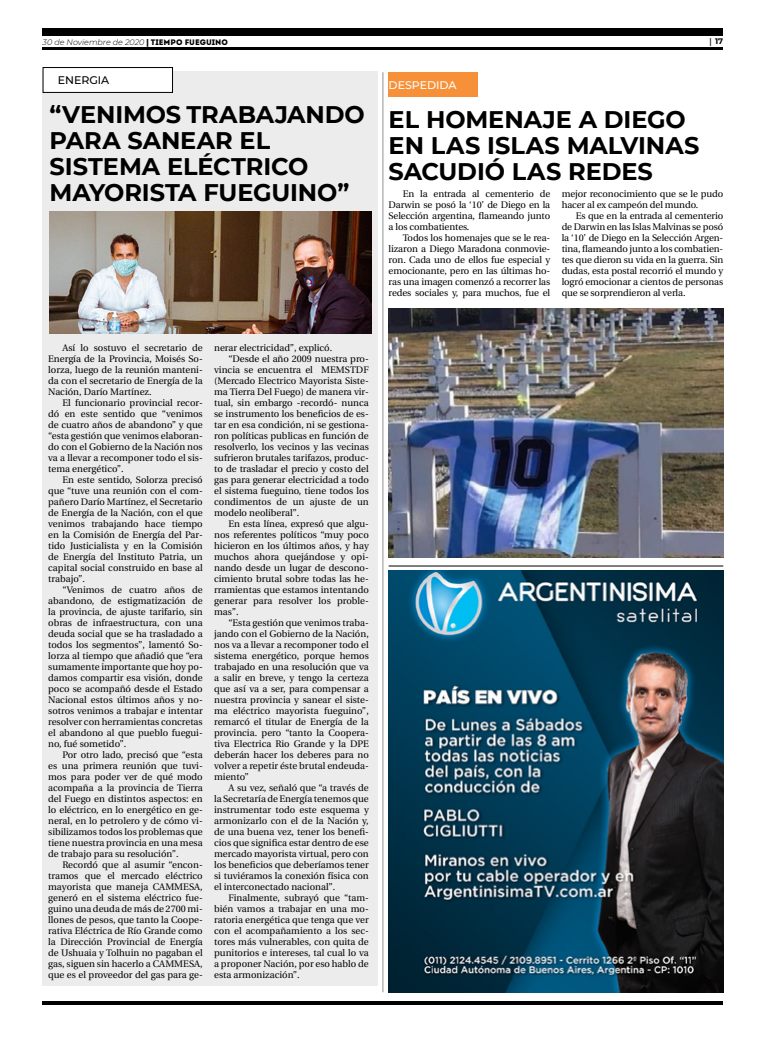
<style>
.page{position:relative;width:780px;height:1049px;background:#fff}
.page>*{position:absolute;margin:0;border:0;box-sizing:border-box;transform-origin:0 0}
.t1{font:700 24px/26px "Montserrat";letter-spacing:-.005em;color:#000}
.t2{font:500 11px "Montserrat";color:#fff}
.t3{font:500 11px "Montserrat";color:#000}
.t4{font:9.5px/11px "Utopia";color:#000;text-align:justify}
.t5{font:italic 300 8px "Montserrat";color:#000}
.t6{font:700 8px "Montserrat";color:#000}
.s1{font-family:"Fedra Sans Pro";font-weight:700;font-style:normal}
.s2{font-family:"Intro";font-weight:400;font-style:normal}
.s3{font-family:"Utopia"}
</style>
<div class="page">
<hr style="left:43px;top:48px;width:680px;height:2px;background:#000">
<div style="left:43px;top:28px;width:680px;height:7px;background:#000"></div>
<hr style="left:43px;top:1001px;width:680px;height:4px;background:#000">
<div style="left:43px;top:72px;width:335px;height:913px;background:#ececed"></div>
<hr style="left:382px;top:72px;width:1px;height:920px;background:#8f9194">
<div style="left:388px;top:72px;width:89px;height:25px;background:#f79139"></div>
<img style="left:388px;top:571px;width:335px;height:421px">
<div style="left:43px;top:68px;width:129px;height:24px;background:#fff"></div>
<div style="left:43px;top:67px;width:130px;height:26px;border:1px solid #000"></div>
<img style="left:49px;top:211px;width:322px;height:122px">
<img style="left:388px;top:308px;width:335px;height:249px">
<hr style="left:388px;top:565px;width:335px;height:1px;background:#000">
<p class="t5" style="left:43px;top:36px;width:187px">30 de Noviembre de 2020 <span class="s1">|</span> <span class="s2">TIEMPO FUEGUINO</span></p>
<p class="t6" style="left:709px;top:35px;width:15px"><span class="s3">|</span> 17</p>
<p class="t3" style="left:58px;top:73px;width:53px">ENERGIA</p>
<h1 class="t1" style="left:50px;top:101px;width:317px">“VENIMOS TRABAJANDO<br>PARA SANEAR EL<br>SISTEMA ELÉCTRICO<br>MAYORISTA FUEGUINO”</h1>
<p class="t4" style="left:48px;top:343px;width:156px;text-indent:14px">Así lo sostuvo el secretario de Energía de la Provincia, Moisés So&shy;lorza, luego de la reunión manteni&shy;da con el secretario de Energía de la Nación, Darío Martínez.</p>
<p class="t4" style="left:48px;top:398px;width:156px;text-indent:14px">El funcionario provincial recor&shy;dó en este sentido que “venimos de cuatro años de abandono” y que “esta gestión que venimos elaboran&shy;do con el Gobierno de la Nación nos va a llevar a recomponer todo el sis&shy;tema energético”.</p>
<p class="t4" style="left:48px;top:475px;width:156px;text-indent:14px">En este sentido, Solorza precisó que “tuve una reunión con el com&shy;pañero Darío Martínez, el Secretario de Energía de la Nación, con el que venimos trabajando hace tiempo en la Comisión de Energía del Par&shy;tido Justicialista y en la Comisión de Energía del Instituto Patria, un capital social construido en base al trabajo”.</p>
<p class="t4" style="left:48px;top:585px;width:156px;text-indent:14px">“Venimos de cuatro años de abandono, de estigmatización de la provincia, de ajuste tarifario, sin obras de infraestructura, con una deuda social que se ha trasladado a todos los segmentos”, lamentó So&shy;lorza al tiempo que añadió que “era sumamente importante que hoy po&shy;damos compartir esa visión, donde poco se acompañó desde el Estado Nacional estos últimos años y no&shy;sotros venimos a trabajar e intentar resolver con herramientas concretas el abandono al que pueblo fuegui&shy;no, fué sometido”.</p>
<p class="t4" style="left:48px;top:750px;width:156px;text-indent:14px">Por otro lado, precisó que “esta es una primera reunión que tuvi&shy;mos para poder ver de qué modo acompaña a la provincia de Tierra del Fuego en distintos aspectos: en lo eléctrico, en lo energético en ge&shy;neral, en lo petrolero y de cómo vi&shy;sibilizamos todos los problemas que tiene nuestra provincia en una mesa de trabajo para su resolución”.</p>
<p class="t4" style="left:48px;top:860px;width:156px;text-indent:14px">Recordó que al asumir “encon&shy;tramos que el mercado eléctrico mayorista que maneja CAMMESA, generó en el sistema eléctrico fue&shy;guino una deuda de más de 2700 mi&shy;llones de pesos, que tanto la Coope&shy;rativa Eléctrica de Río Grande como la Dirección Provincial de Energía de Ushuaia y Tolhuin no pagaban el gas, siguen sin hacerlo a CAMMESA, que es el proveedor del gas para ge-</p>
<p class="t4" style="left:214px;top:343px;width:120px">nerar electricidad”, explicó.</p>
<p class="t4" style="left:228px;top:354px;width:142px">“Desde el año 2009 nuestra pro-</p>
<p class="t4" style="left:214px;top:365px;width:156px">vincia se encuentra el MEMSTDF</p>
<p class="t4" style="left:214px;top:376px;width:156px">(Mercado Electrico Mayorista Siste-</p>
<p class="t4" style="left:214px;top:387px;width:156px">ma Tierra Del Fuego) de manera vir-</p>
<p class="t4" style="left:214px;top:398px;width:156px">tual, sin embargo -recordó- nunca</p>
<p class="t4" style="left:214px;top:409px;width:156px">se instrumento los beneficios de es-</p>
<p class="t4" style="left:214px;top:420px;width:156px">tar en esa condición, ni se gestiona-</p>
<p class="t4" style="left:214px;top:431px;width:156px">ron políticas publicas en función de</p>
<p class="t4" style="left:214px;top:442px;width:156px">resolverlo, los vecinos y las vecinas</p>
<p class="t4" style="left:214px;top:453px;width:156px">sufrieron brutales tarifazos, produc-</p>
<p class="t4" style="left:214px;top:464px;width:156px">to de trasladar el precio y costo del</p>
<p class="t4" style="left:214px;top:475px;width:156px">gas para generar electricidad a todo</p>
<p class="t4" style="left:214px;top:486px;width:156px">el sistema fueguino, tiene todos los</p>
<p class="t4" style="left:214px;top:497px;width:156px">condimentos de un ajuste de un</p>
<p class="t4" style="left:214px;top:508px;width:87px">modelo neoliberal”.</p>
<p class="t4" style="left:228px;top:519px;width:142px">En esta línea, expresó que algu-</p>
<p class="t4" style="left:214px;top:530px;width:156px">nos referentes políticos “muy poco</p>
<p class="t4" style="left:214px;top:541px;width:156px">hicieron en los últimos años, y hay</p>
<p class="t4" style="left:214px;top:552px;width:156px">muchos ahora quejándose y opi-</p>
<p class="t4" style="left:214px;top:563px;width:156px">nando desde un lugar de descono-</p>
<p class="t4" style="left:214px;top:574px;width:156px">cimiento brutal sobre todas las he-</p>
<p class="t4" style="left:214px;top:585px;width:156px">rramientas que estamos intentando</p>
<p class="t4" style="left:214px;top:596px;width:156px">generar para resolver los proble-</p>
<p class="t4" style="left:214px;top:607px;width:26px">mas”.</p>
<p class="t4" style="left:228px;top:618px;width:142px">“Esta gestión que venimos traba-</p>
<p class="t4" style="left:214px;top:629px;width:156px">jando con el Gobierno de la Nación,</p>
<p class="t4" style="left:214px;top:640px;width:156px">nos va a llevar a recomponer todo el</p>
<p class="t4" style="left:214px;top:651px;width:156px">sistema energético, porque hemos</p>
<p class="t4" style="left:214px;top:662px;width:156px">trabajado en una resolución que va</p>
<p class="t4" style="left:214px;top:673px;width:156px">a salir en breve, y tengo la certeza</p>
<p class="t4" style="left:214px;top:684px;width:156px">que así va a ser, para compensar a</p>
<p class="t4" style="left:214px;top:695px;width:156px">nuestra provincia y sanear el siste-</p>
<p class="t4" style="left:214px;top:706px;width:156px">ma eléctrico mayorista fueguino”,</p>
<p class="t4" style="left:214px;top:717px;width:156px">remarcó el titular de Energía de la</p>
<p class="t4" style="left:214px;top:728px;width:156px">provincia. pero “tanto la Coopera-</p>
<p class="t4" style="left:214px;top:739px;width:156px">tiva Electrica Rio Grande y la DPE</p>
<p class="t4" style="left:214px;top:750px;width:156px">deberán hacer los deberes para no</p>
<p class="t4" style="left:214px;top:761px;width:156px">volver a repetir éste brutal endeuda-</p>
<p class="t4" style="left:214px;top:772px;width:36px">miento”</p>
<p class="t4" style="left:228px;top:783px;width:142px">A su vez, señaló que “a través de</p>
<p class="t4" style="left:214px;top:794px;width:156px">la Secretaría de Energía tenemos que</p>
<p class="t4" style="left:214px;top:805px;width:156px">instrumentar todo este esquema y</p>
<p class="t4" style="left:214px;top:816px;width:156px">armonizarlo con el de la Nación y,</p>
<p class="t4" style="left:214px;top:827px;width:156px">de una buena vez, tener los benefi-</p>
<p class="t4" style="left:214px;top:838px;width:156px">cios que significa estar dentro de ese</p>
<p class="t4" style="left:214px;top:849px;width:156px">mercado mayorista virtual, pero con</p>
<p class="t4" style="left:214px;top:860px;width:156px">los beneficios que deberíamos tener</p>
<p class="t4" style="left:214px;top:871px;width:156px">si tuviéramos la conexión física con</p>
<p class="t4" style="left:214px;top:882px;width:123px">el interconectado nacional”.</p>
<p class="t4" style="left:228px;top:893px;width:142px">Finalmente, subrayó que “tam-</p>
<p class="t4" style="left:214px;top:904px;width:156px">bién vamos a trabajar en una mo-</p>
<p class="t4" style="left:214px;top:915px;width:156px">ratoria energética que tenga que ver</p>
<p class="t4" style="left:214px;top:926px;width:156px">con el acompañamiento a los sec-</p>
<p class="t4" style="left:214px;top:937px;width:156px">tores más vulnerables, con quita de</p>
<p class="t4" style="left:214px;top:948px;width:156px">punitorios e intereses, tal cual lo va</p>
<p class="t4" style="left:214px;top:959px;width:156px">a proponer Nación, por eso hablo de</p>
<p class="t4" style="left:214px;top:970px;width:87px">esta armonización”.</p>
<p class="t2" style="left:388px;top:77px;width:70px">DESPEDIDA</p>
<h1 class="t1" style="left:388px;top:105px;width:312px">EL HOMENAJE A DIEGO<br>EN LAS ISLAS MALVINAS<br>SACUDIÓ LAS REDES</h1>
<p class="t4" style="left:388px;top:189px;width:163px;text-indent:14px">En la entrada al cementerio de Darwin se posó la ‘10’ de Diego en la Selección argentina, flameando junto a los combatientes.</p>
<p class="t4" style="left:388px;top:233px;width:163px;text-indent:14px">Todos los homenajes que se le rea&shy;lizaron a Diego Maradona conmovie&shy;ron. Cada uno de ellos fue especial y emocionante, pero en las últimas ho&shy;ras una imagen comenzó a recorrer las redes sociales y, para muchos, fue el</p>
<p class="t4" style="left:561px;top:189px;width:163px">mejor reconocimiento que se le pudo hacer al ex campeón del mundo.</p>
<p class="t4" style="left:561px;top:211px;width:163px;text-indent:14px">Es que en la entrada al cementerio de Darwin en las Islas Malvinas se posó la ‘10’ de Diego en la Selección Argen&shy;tina, flameando junto a los combatien&shy;tes que dieron su vida en la guerra. Sin dudas, esta postal recorrió el mundo y logró emocionar a cientos de personas que se sorprendieron al verla.</p>
</div>
